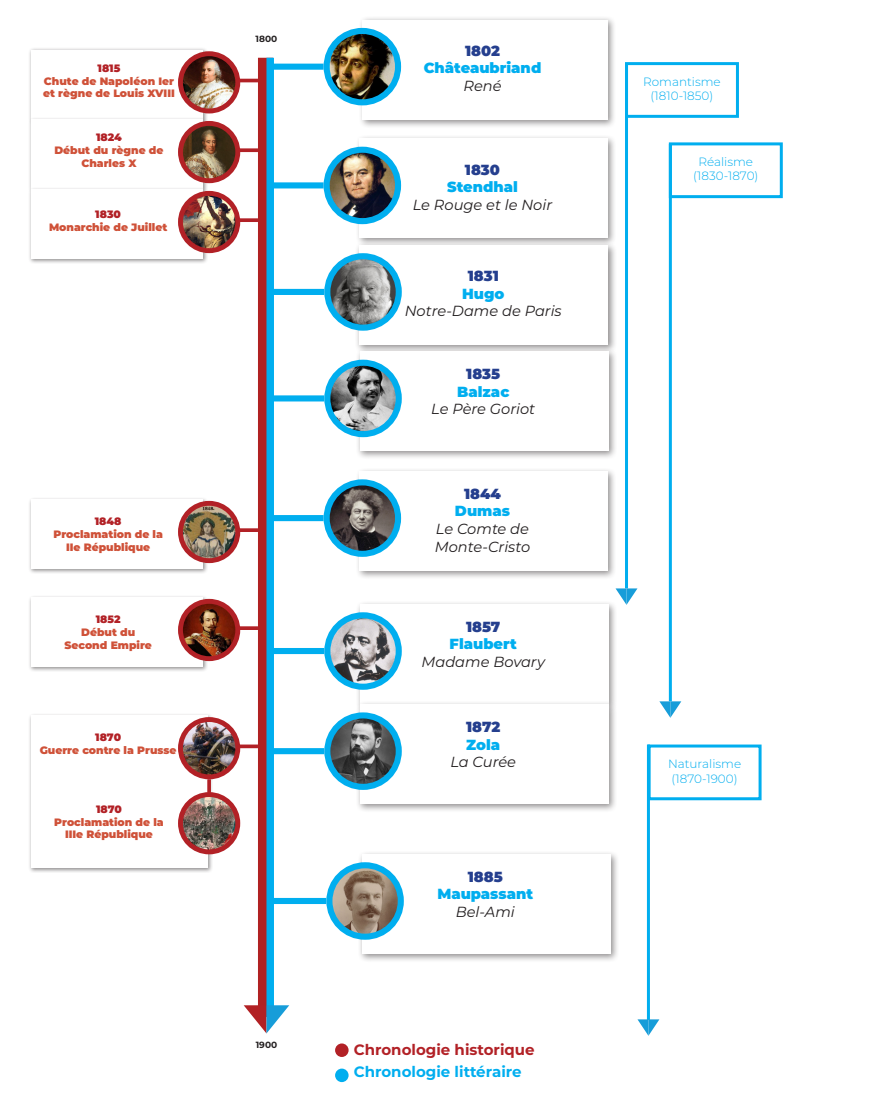
<style>
.page{position:relative;width:893px;height:1106px;background:#fff}
.page>*{position:absolute;margin:0;border:0;box-sizing:border-box;transform-origin:0 0}
.t1{font:700 15px "Montserrat";color:#b22126}
.t2{font:700 15px "Montserrat";color:#00aeef}
.t3{font:italic 14.55px "Montserrat";color:#231f20}
.t4{font:900 14.55px "Montserrat";color:#00aeef}
.t5{font:900 14.55px "Montserrat";color:#253f8e}
.t6{font:300 12px "Montserrat";color:#00aeef}
.t7{font:900 10.65px/12.9px "Montserrat";color:#cf5138}
.t8{font:900 10.65px "Montserrat";color:#b22126}
.t9{font:700 9px "Montserrat";color:#231f20}
</style>
<div class="page">
<div style="left:258px;top:58px;width:15px;height:959px;background:#b02122"></div>
<div style="left:358px;top:16px;width:258px;height:112px;background:#231f20;opacity:.5"></div>
<div style="left:362px;top:20px;width:245px;height:99px;background:#fff"></div>
<div style="left:266px;top:58px;width:8px;height:959px;background:#00aeef"></div>
<svg style="left:244px;top:1005px;width:45px;height:28px"></svg>
<div style="left:270px;top:64px;width:54px;height:6px;background:#00aeef"></div>
<img style="left:327px;top:31px;width:71px;height:71px;border-radius:36px">
<div style="left:324px;top:28px;width:77px;height:77px;border:6px solid #00aeef;border-radius:50%"></div>
<div style="left:355px;top:135px;width:262px;height:112px;background:#231f20;opacity:.5"></div>
<div style="left:359px;top:139px;width:248px;height:99px;background:#fff"></div>
<div style="left:270px;top:182px;width:54px;height:6px;background:#00aeef"></div>
<img style="left:327px;top:150px;width:71px;height:71px;border-radius:36px">
<div style="left:324px;top:147px;width:77px;height:77px;border:6px solid #00aeef;border-radius:50%"></div>
<div style="left:355px;top:241px;width:262px;height:112px;background:#231f20;opacity:.5"></div>
<div style="left:359px;top:245px;width:249px;height:100px;background:#fff"></div>
<div style="left:271px;top:289px;width:53px;height:6px;background:#00aeef"></div>
<img style="left:327px;top:256px;width:72px;height:72px;border-radius:36px">
<div style="left:324px;top:253px;width:78px;height:78px;border:6px solid #00aeef;border-radius:50%"></div>
<div style="left:356px;top:348px;width:261px;height:112px;background:#231f20;opacity:.5"></div>
<div style="left:360px;top:352px;width:248px;height:99px;background:#fff"></div>
<div style="left:271px;top:395px;width:53px;height:6px;background:#00aeef"></div>
<img style="left:328px;top:363px;width:71px;height:71px">
<div style="left:324px;top:360px;width:78px;height:77px;border:6px solid #00aeef;border-radius:50%"></div>
<div style="left:29px;top:47px;width:179px;height:78px;background:#231f20;opacity:.5"></div>
<div style="left:31px;top:50px;width:172px;height:69px;background:#fff"></div>
<hr style="left:226px;top:79px;width:32px;height:3px;background:#b22126">
<img style="left:180px;top:54px;width:58px;height:57px;border-radius:29px">
<div style="left:178px;top:51px;width:62px;height:62px;border:5px solid #b22126;border-radius:50%"></div>
<div style="left:335px;top:1043px;width:14px;height:14px;background:#b22126;border-radius:50%"></div>
<div style="left:335px;top:1068px;width:14px;height:14px;background:#00aeef;border-radius:50%"></div>
<div style="left:356px;top:600px;width:261px;height:112px;background:#231f20;opacity:.5"></div>
<div style="left:360px;top:604px;width:248px;height:99px;background:#fff"></div>
<div style="left:271px;top:648px;width:53px;height:6px;background:#00aeef"></div>
<img style="left:327px;top:615px;width:72px;height:71px;border-radius:36px">
<div style="left:324px;top:612px;width:78px;height:77px;border:6px solid #00aeef;border-radius:50%"></div>
<div style="left:355px;top:467px;width:262px;height:113px;background:#231f20;opacity:.5"></div>
<div style="left:359px;top:471px;width:248px;height:100px;background:#fff"></div>
<div style="left:270px;top:515px;width:54px;height:6px;background:#00aeef"></div>
<img style="left:327px;top:482px;width:71px;height:72px;border-radius:36px">
<div style="left:324px;top:479px;width:77px;height:78px;border:6px solid #00aeef;border-radius:50%"></div>
<div style="left:356px;top:700px;width:261px;height:113px;background:#231f20;opacity:.5"></div>
<div style="left:360px;top:704px;width:248px;height:100px;background:#fff"></div>
<div style="left:271px;top:748px;width:53px;height:6px;background:#00aeef"></div>
<img style="left:327px;top:715px;width:72px;height:72px;border-radius:36px">
<div style="left:324px;top:712px;width:78px;height:78px;border:6px solid #00aeef;border-radius:50%"></div>
<div style="left:358px;top:850px;width:261px;height:112px;background:#231f20;opacity:.5"></div>
<div style="left:362px;top:854px;width:248px;height:99px;background:#fff"></div>
<div style="left:273px;top:898px;width:53px;height:6px;background:#00aeef"></div>
<img style="left:329px;top:865px;width:72px;height:71px;border-radius:36px">
<div style="left:326px;top:862px;width:78px;height:77px;border:6px solid #00aeef;border-radius:50%"></div>
<div style="left:29px;top:117px;width:179px;height:78px;background:#231f20;opacity:.5"></div>
<div style="left:31px;top:119px;width:172px;height:70px;background:#fff"></div>
<svg style="left:240px;top:148px;width:18px;height:4px"></svg>
<img style="left:180px;top:123px;width:58px;height:58px;border-radius:29px">
<div style="left:178px;top:121px;width:62px;height:62px;border:5px solid #b22126;border-radius:50%"></div>
<div style="left:29px;top:187px;width:179px;height:78px;background:#231f20;opacity:.5"></div>
<div style="left:31px;top:189px;width:172px;height:70px;background:#fff"></div>
<svg style="left:240px;top:218px;width:18px;height:4px"></svg>
<img style="left:180px;top:194px;width:58px;height:57px">
<div style="left:178px;top:191px;width:62px;height:62px;border:5px solid #b22126;border-radius:50%"></div>
<div style="left:29px;top:497px;width:179px;height:77px;background:#231f20;opacity:.5"></div>
<div style="left:31px;top:499px;width:172px;height:70px;background:#fff"></div>
<svg style="left:240px;top:528px;width:18px;height:4px"></svg>
<img style="left:180px;top:503px;width:58px;height:57px;border-radius:29px">
<div style="left:178px;top:501px;width:62px;height:62px;border:5px solid #b22126;border-radius:50%"></div>
<div style="left:29px;top:595px;width:179px;height:77px;background:#231f20;opacity:.5"></div>
<div style="left:31px;top:597px;width:172px;height:70px;background:#fff"></div>
<svg style="left:240px;top:626px;width:18px;height:4px"></svg>
<img style="left:180px;top:601px;width:58px;height:57px;border-radius:29px">
<div style="left:178px;top:599px;width:62px;height:62px;border:5px solid #b22126;border-radius:50%"></div>
<div style="left:29px;top:713px;width:184px;height:160px;background:#231f20;opacity:.5"></div>
<div style="left:31px;top:715px;width:176px;height:152px;background:#fff"></div>
<svg style="left:240px;top:744px;width:18px;height:4px"></svg>
<img style="left:180px;top:719px;width:58px;height:58px;border-radius:29px">
<div style="left:178px;top:717px;width:62px;height:62px;border:5px solid #b22126;border-radius:50%"></div>
<img style="left:180px;top:794px;width:58px;height:58px;border-radius:29px">
<div style="left:178px;top:792px;width:62px;height:62px;border:5px solid #b22126;border-radius:50%"></div>
<svg style="left:207px;top:779px;width:4px;height:13px"></svg>
<hr style="left:625px;top:64px;width:3px;height:524px;background:#00aeef">
<div style="left:625px;top:62px;width:114px;height:56px;border:3px solid #00aeef"></div>
<hr style="left:647px;top:744px;width:3px;height:275px;background:#00aeef">
<div style="left:648px;top:744px;width:114px;height:56px;border:3px solid #00aeef"></div>
<hr style="left:669px;top:144px;width:3px;height:557px;background:#00aeef">
<svg style="left:659px;top:701px;width:22px;height:16px"></svg>
<div style="left:669px;top:142px;width:114px;height:56px;border:3px solid #00aeef"></div>
<svg style="left:615px;top:588px;width:22px;height:17px"></svg>
<svg style="left:637px;top:1019px;width:22px;height:16px"></svg>
<p class="t8" style="left:98px;top:60px;width:24px">1815</p>
<p class="t7" style="left:43px;top:74px;width:133px">Chute de Napoléon Ier et règne de Louis XVIII</p>
<p class="t8" style="left:96px;top:130px;width:27px">1824</p>
<p class="t7" style="left:54px;top:143px;width:111px;text-align:center">Début du règne de<br>Charles X</p>
<p class="t8" style="left:95px;top:206px;width:27px">1830</p>
<p class="t7" style="left:49px;top:220px;width:120px">Monarchie de Juillet</p>
<p class="t8" style="left:95px;top:513px;width:28px">1848</p>
<p class="t7" style="left:53px;top:527px;width:111px">Proclamation de la</p>
<p class="t7" style="left:66px;top:540px;width:86px">IIe République</p>
<p class="t8" style="left:96px;top:611px;width:26px">1852</p>
<p class="t7" style="left:81px;top:625px;width:56px">Début du</p>
<p class="t7" style="left:64px;top:638px;width:89px">Second Empire</p>
<p class="t8" style="left:95px;top:729px;width:27px">1870</p>
<p class="t7" style="left:40px;top:743px;width:138px">Guerre contre la Prusse</p>
<p class="t8" style="left:96px;top:801px;width:27px">1870</p>
<p class="t7" style="left:54px;top:814px;width:111px">Proclamation de la</p>
<p class="t7" style="left:65px;top:827px;width:89px">IIIe République</p>
<p class="t9" style="left:256px;top:32px;width:23px">1800</p>
<p class="t5" style="left:465px;top:40px;width:36px">1802</p>
<p class="t4" style="left:424px;top:57px;width:119px">Châteaubriand</p>
<p class="t3" style="left:463px;top:76px;width:40px">René</p>
<p class="t5" style="left:465px;top:159px;width:37px">1830</p>
<p class="t4" style="left:447px;top:176px;width:72px">Stendhal</p>
<p class="t3" style="left:413px;top:195px;width:141px">Le Rouge et le Noir</p>
<p class="t5" style="left:468px;top:265px;width:33px">1831</p>
<p class="t4" style="left:462px;top:283px;width:44px">Hugo</p>
<p class="t3" style="left:405px;top:301px;width:159px">Notre-Dame de Paris</p>
<p class="t5" style="left:466px;top:363px;width:35px">1835</p>
<p class="t4" style="left:457px;top:381px;width:54px">Balzac</p>
<p class="t3" style="left:431px;top:399px;width:105px">Le Père Goriot</p>
<p class="t5" style="left:464px;top:483px;width:38px">1844</p>
<p class="t4" style="left:455px;top:500px;width:57px">Dumas</p>
<p class="t3" style="left:436px;top:519px;width:95px">Le Comte de</p>
<p class="t3" style="left:435px;top:536px;width:97px">Monte-Cristo</p>
<p class="t5" style="left:466px;top:615px;width:36px">1857</p>
<p class="t4" style="left:450px;top:633px;width:69px">Flaubert</p>
<p class="t3" style="left:421px;top:651px;width:125px">Madame Bovary</p>
<p class="t5" style="left:466px;top:716px;width:36px">1872</p>
<p class="t4" style="left:466px;top:733px;width:36px">Zola</p>
<p class="t3" style="left:450px;top:752px;width:67px">La Curée</p>
<p class="t5" style="left:468px;top:865px;width:36px">1885</p>
<p class="t4" style="left:437px;top:883px;width:97px">Maupassant</p>
<p class="t3" style="left:456px;top:901px;width:61px">Bel-Ami</p>
<p class="t9" style="left:256px;top:1038px;width:23px">1900</p>
<p class="t1" style="left:354px;top:1038px;width:182px">Chronologie historique</p>
<p class="t2" style="left:354px;top:1061px;width:169px">Chronologie littéraire</p>
<p class="t6" style="left:643px;top:73px;width:79px">Romantisme</p>
<p class="t6" style="left:651px;top:88px;width:64px">(1810-1850)</p>
<p class="t6" style="left:698px;top:154px;width:56px">Réalisme</p>
<p class="t6" style="left:693px;top:168px;width:67px">(1830-1870)</p>
<p class="t6" style="left:668px;top:755px;width:75px">Naturalisme</p>
<p class="t6" style="left:672px;top:770px;width:68px">(1870-1900)</p>
</div>
